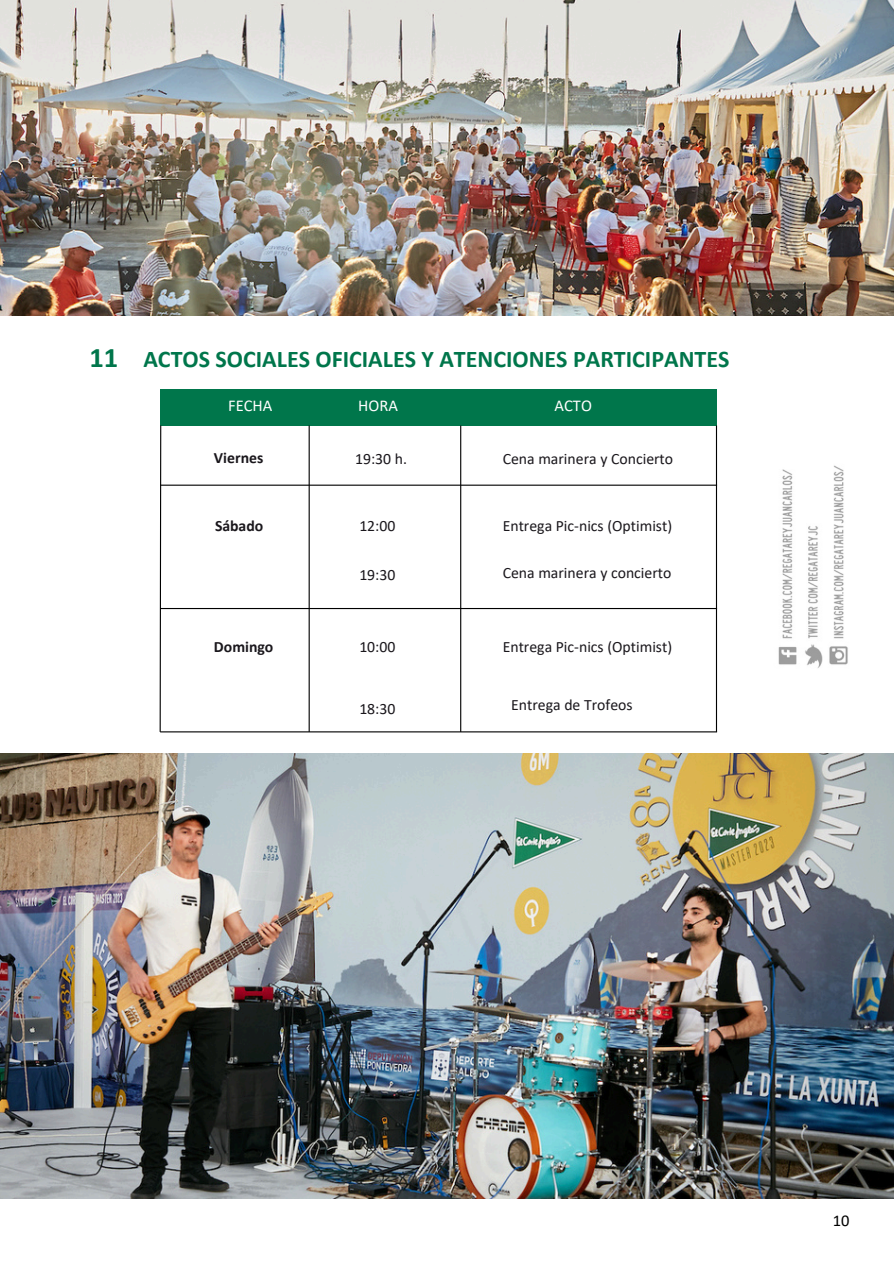
<style>
.page{position:relative;width:894px;height:1264px;background:#fff}
.page>*{position:absolute;margin:0;border:0;box-sizing:border-box;transform-origin:0 0}
.t1{font:700 28.5px "Calibri";color:#00764b}
.t2{font:700 24px "Calibri";color:#00764b}
.t3{font:16.5px "Calibri";color:#fff}
.t4{font:16.5px "Calibri";color:#000}
.t5{font:15.75px "Calibri";color:#1a171c}
.t6{font:700 15.75px "Calibri";color:#1a171c}
</style>
<div class="page">
<img style="left:0;top:0;width:893px;height:315px">
<div style="left:160px;top:389px;width:556px;height:36px;background:#00764b"></div>
<hr style="left:160px;top:484px;width:556px;height:2px;background:#000">
<hr style="left:160px;top:608px;width:556px;height:1px;background:#000">
<hr style="left:160px;top:731px;width:556px;height:1px;background:#000">
<svg style="left:159px;top:425px;width:3px;height:308px"></svg>
<hr style="left:308px;top:425px;width:1px;height:307px;background:#000">
<hr style="left:460px;top:425px;width:1px;height:307px;background:#000">
<hr style="left:715px;top:425px;width:1px;height:307px;background:#000">
<img style="left:0;top:753px;width:893px;height:445px">
<img style="left:778px;top:465px;width:70px;height:203px">
<h2 class="t1" style="left:89px;top:346px;width:30px">11</h2>
<h3 class="t2" style="left:143px;top:349px;width:587px">ACTOS SOCIALES OFICIALES Y ATENCIONES PARTICIPANTES</h3>
<p class="t3" style="left:228px;top:399px;width:46px">FECHA</p>
<p class="t3" style="left:358px;top:399px;width:41px">HORA</p>
<p class="t3" style="left:554px;top:399px;width:39px">ACTO</p>
<h3 class="t6" style="left:214px;top:451px;width:51px">Viernes</h3>
<p class="t5" style="left:355px;top:452px;width:53px">19:30 h.</p>
<p class="t5" style="left:502px;top:452px;width:172px">Cena marinera y Concierto</p>
<p class="t6" style="left:215px;top:519px;width:50px">Sábado</p>
<p class="t5" style="left:359px;top:519px;width:38px">12:00</p>
<h3 class="t5" style="left:502px;top:519px;width:171px">Entrega Pic-nics (Optimist)</h3>
<p class="t5" style="left:359px;top:568px;width:38px">19:30</p>
<p class="t5" style="left:502px;top:566px;width:170px">Cena marinera y concierto</p>
<p class="t6" style="left:214px;top:640px;width:61px">Domingo</p>
<p class="t5" style="left:359px;top:640px;width:38px">10:00</p>
<p class="t5" style="left:502px;top:640px;width:171px">Entrega Pic-nics (Optimist)</p>
<p class="t5" style="left:359px;top:702px;width:38px">18:30</p>
<p class="t5" style="left:511px;top:698px;width:123px">Entrega de Trofeos</p>
<p class="t4" style="left:832px;top:1213px;width:18px">10</p>
</div>
